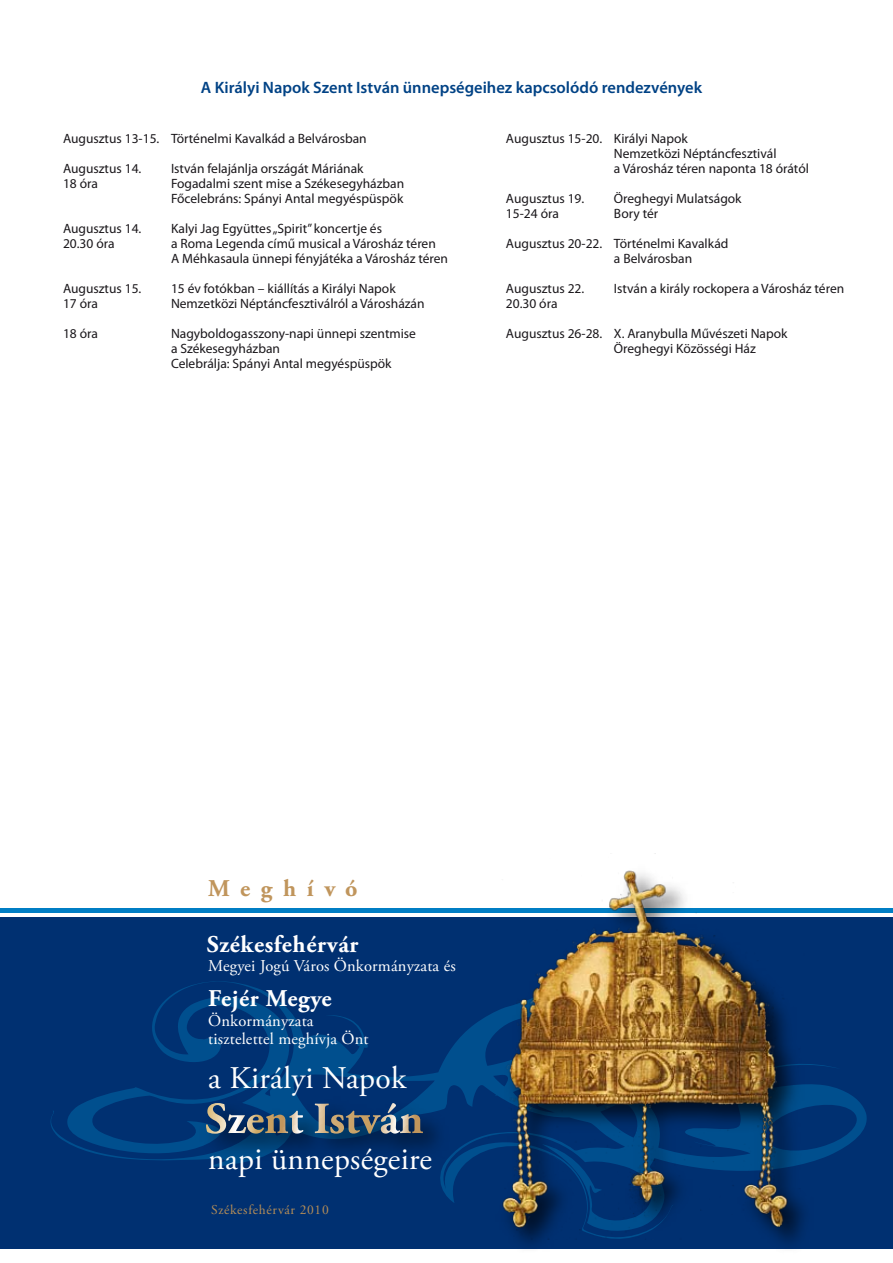
<style>
.page{position:relative;width:893px;height:1263px;background:#fff}
.page>*{position:absolute;margin:0;border:0;box-sizing:border-box;transform-origin:0 0}
.t1{font:31.5px "Adobe Garamond Pro";letter-spacing:.01em;color:#fff}
.t2{font:700 24px "Adobe Garamond Pro";letter-spacing:.025em;color:#fff}
.t3{font:700 24px "Adobe Garamond Pro";letter-spacing:.445em;color:#c0955c}
.t4{font:16.5px/18px "Adobe Garamond Pro";letter-spacing:.01em;color:#fff}
.t5{font:600 16.5px "Myriad Pro";color:#004285}
.t6{font:13.5px/15px "Myriad Pro";color:#1a171b}
.t7{font:13.5px "Adobe Garamond Pro";letter-spacing:.05em;color:#b78e57}
</style>
<div class="page">
<div style="left:0;top:917px;width:893px;height:331px;background:#003071"></div>
<svg style="left:50px;top:981px;width:817px;height:222px"></svg>
<hr style="left:0;top:908px;width:893px;height:4px;background:#007ec4">
<img style="left:194px;top:1091px;width:262px;height:76px">
<svg style="left:206px;top:1103px;width:97px;height:31px"></svg>
<svg style="left:315px;top:1103px;width:108px;height:30px"></svg>
<img style="left:490px;top:912px;width:331px;height:337px">
<img style="left:487px;top:870px;width:318px;height:369px">
<p class="t5" style="left:201px;top:77px;width:503px">A Királyi Napok Szent István ünnepségeihez kapcsolódó rendezvények</p>
<p class="t6" style="left:63px;top:131px;width:305px">Augusztus 13-15. Történelmi Kavalkád a Belvárosban</p>
<p class="t6" style="left:63px;top:161px;width:80px">Augusztus 14.</p>
<p class="t6" style="left:171px;top:161px;width:194px">István felajánlja országát Máriának</p>
<p class="t6" style="left:63px;top:176px;width:36px">18 óra</p>
<p class="t6" style="left:171px;top:176px;width:235px">Fogadalmi szent mise a Székesegyházban<br>Főcelebráns: Spányi Antal megyéspüspök</p>
<p class="t6" style="left:63px;top:221px;width:80px">Augusztus 14.</p>
<p class="t6" style="left:171px;top:221px;width:213px">Kalyi Jag Együttes „Spirit” koncertje és</p>
<p class="t6" style="left:63px;top:236px;width:53px">20.30 óra</p>
<p class="t6" style="left:171px;top:236px;width:279px">a Roma Legenda című musical a Városház téren<br>A Méhkasaula ünnepi fényjátéka a Városház téren</p>
<p class="t6" style="left:63px;top:281px;width:80px">Augusztus 15.</p>
<p class="t6" style="left:171px;top:281px;width:226px">15 év fotókban – kiállítás a Királyi Napok</p>
<p class="t6" style="left:63px;top:296px;width:36px">17 óra</p>
<p class="t6" style="left:171px;top:296px;width:255px">Nemzetközi Néptáncfesztiválról a Városházán</p>
<p class="t6" style="left:63px;top:326px;width:36px">18 óra</p>
<p class="t6" style="left:171px;top:326px;width:247px">Nagyboldogasszony-napi ünnepi szentmise a Székesegyházban<br>Celebrálja: Spányi Antal megyéspüspök</p>
<p class="t6" style="left:614px;top:131px;width:196px;text-indent:-108px">Augusztus 15-20. Királyi Napok<br>Nemzetközi Néptáncfesztivál<br>a Városház téren naponta 18 órától</p>
<p class="t6" style="left:506px;top:191px;width:80px">Augusztus 19.</p>
<p class="t6" style="left:614px;top:191px;width:129px">Öreghegyi Mulatságok</p>
<p class="t6" style="left:506px;top:206px;width:54px">15-24 óra</p>
<p class="t6" style="left:614px;top:206px;width:46px">Bory tér</p>
<p class="t6" style="left:614px;top:236px;width:116px;text-indent:-108px">Augusztus 20-22. Történelmi Kavalkád a Belvárosban</p>
<p class="t6" style="left:506px;top:281px;width:80px">Augusztus 22.</p>
<p class="t6" style="left:614px;top:281px;width:232px">István a király rockopera a Városház téren</p>
<p class="t6" style="left:506px;top:296px;width:53px">20.30 óra</p>
<p class="t6" style="left:614px;top:326px;width:175px;text-indent:-108px">Augusztus 26-28. X. Aranybulla Művészeti Napok<br>Öreghegyi Közösségi Ház</p>
<h2 class="t3" style="left:208px;top:875px;width:151px">Meghívó</h2>
<h2 class="t2" style="left:207px;top:930px;width:153px">Székesfehérvár</h2>
<p class="t4" style="left:208px;top:957px;width:249px">Megyei Jogú Város Önkormányzata és</p>
<h2 class="t2" style="left:208px;top:984px;width:125px">Fejér Megye</h2>
<p class="t4" style="left:208px;top:1012px;width:162px">Önkormányzata tisztelettel meghívja Önt</p>
<h1 class="t1" style="left:208px;top:1059px;width:200px">a Királyi Napok</h1>
<h1 class="t1" style="left:208px;top:1140px;width:225px">napi ünnepségeire</h1>
<p class="t7" style="left:211px;top:1201px;width:119px">Székesfehérvár 2010</p>
</div>
